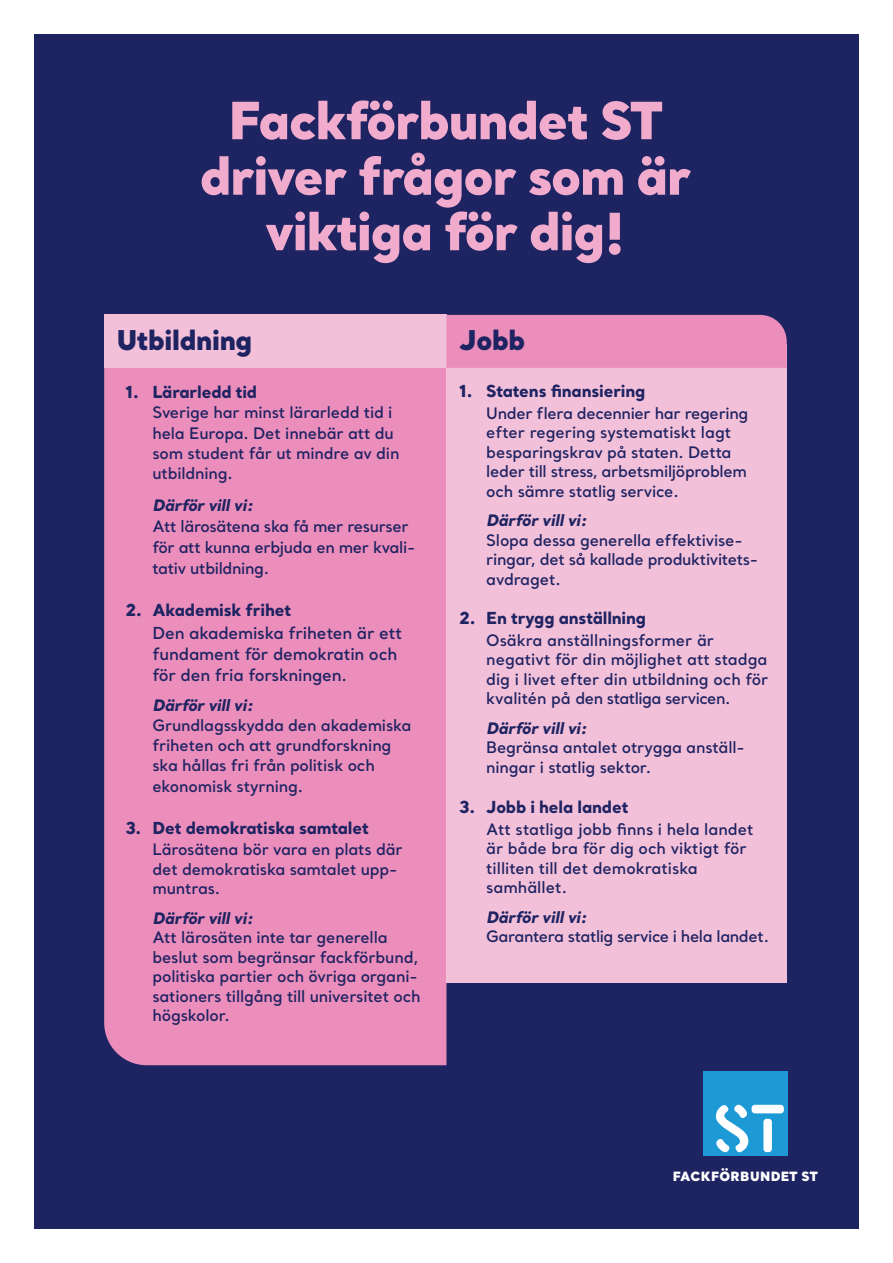
<style>
.page{position:relative;width:893px;height:1263px;background:#fff}
.page>*{position:absolute;margin:0;border:0;box-sizing:border-box;transform-origin:0 0}
.t1{font:900 51px/55.5px "Santral";letter-spacing:-.02em;color:#f0abcd;text-align:center}
.t2{font:900 27px "Santral";letter-spacing:-.01em;color:#1e2362}
.t3{font:800 16.5px "Santral";letter-spacing:-.01em;color:#1e2362}
.t4{font:600 16.5px/21px "Santral";letter-spacing:-.01em;color:#1e2362}
.t5{font:600 15.75px/19.5px "Santral";letter-spacing:-.01em;color:#1e2362}
.t6{font:italic 800 15.75px "Santral";letter-spacing:-.01em;color:#1e2362}
.t7{font:900 12.75px "Santral";letter-spacing:.03em;color:#fff}
</style>
<div class="page">
<div style="left:34px;top:34px;width:825px;height:1195px;background:#1e2362"></div>
<div style="left:703px;top:1071px;width:85px;height:85px;background:#1d99d6"></div>
<div style="left:763px;top:1119px;width:9px;height:33px;background:#fff;border-radius:3px"></div>
<div style="left:752px;top:1105px;width:32px;height:8px;background:#fff;border-radius:3px"></div>
<svg style="left:716px;top:1104px;width:33px;height:49px"></svg>
<div style="left:104px;top:368px;width:342px;height:697px;background:#ec8ebb"></div>
<div style="left:446px;top:344px;width:341px;height:638px;background:#f3c0d9"></div>
<div style="left:104px;top:315px;width:342px;height:53px;background:#f3c0d9"></div>
<div style="left:446px;top:315px;width:341px;height:53px;background:#ec8ebb"></div>
<h1 class="t1" style="left:200px;top:91px;width:493px">Fackförbundet ST driver frågor som är viktiga för dig!</h1>
<h2 class="t2" style="left:117px;top:321px;width:137px">Utbildning</h2>
<h2 class="t2" style="left:459px;top:321px;width:67px">Jobb</h2>
<p class="t3" style="left:125px;top:381px;width:133px">1. Lärarledd tid</p>
<p class="t5" style="left:152px;top:402px;width:249px;line-height:20.2px">Sverige har minst lärarledd tid i hela Europa. Det innebär att du som student får ut mindre av din utbildning.</p>
<p class="t6" style="left:152px;top:494px;width:102px">Därför vill vi:</p>
<p class="t5" style="left:152px;top:515px;width:264px;line-height:21px">Att lärosätena ska få mer resurser för att kunna erbjuda en mer kvali&shy;tativ utbildning.</p>
<p class="t3" style="left:125px;top:598px;width:167px">2. Akademisk frihet</p>
<p class="t4" style="left:152px;top:622px;width:251px">Den akademiska friheten är ett fundament för demokratin och för den fria forskningen.</p>
<p class="t6" style="left:152px;top:694px;width:102px">Därför vill vi:</p>
<p class="t5" style="left:152px;top:714px;width:261px;line-height:20.2px">Grundlagsskydda den akademiska friheten och att grundforskning ska hållas fri från politisk och ekonomisk styrning.</p>
<p class="t3" style="left:125px;top:816px;width:245px">3. Det demokratiska samtalet</p>
<p class="t5" style="left:152px;top:839px;width:252px">Lärosätena bör vara en plats där det demokratiska samtalet upp&shy;muntras.</p>
<p class="t6" style="left:152px;top:907px;width:102px">Därför vill vi:</p>
<p class="t5" style="left:152px;top:927px;width:270px">Att lärosäten inte tar generella beslut som begränsar fackförbund, politiska partier och övriga organi&shy;sationers tillgång till universitet och högskolor.</p>
<p class="t3" style="left:459px;top:380px;width:188px">1. Statens finansiering</p>
<p class="t5" style="left:486px;top:403px;width:264px">Under flera decennier har regering efter regering systematiskt lagt besparingskrav på staten. Detta leder till stress, arbetsmiljöproblem och sämre statlig service.</p>
<p class="t6" style="left:486px;top:510px;width:102px">Därför vill vi:</p>
<p class="t5" style="left:486px;top:530px;width:273px">Slopa dessa generella effektivise&shy;ringar, det så kallade produktivitets&shy;avdraget.</p>
<p class="t3" style="left:459px;top:606px;width:188px">2. En trygg anställning</p>
<p class="t5" style="left:486px;top:630px;width:284px">Osäkra anställningsformer är negativt för din möjlighet att stadga dig i livet efter din utbildning och för kvalitén på den statliga servicen.</p>
<p class="t6" style="left:486px;top:717px;width:102px">Därför vill vi:</p>
<p class="t5" style="left:486px;top:737px;width:260px">Begränsa antalet otrygga anställ&shy;ningar i statlig sektor.</p>
<p class="t3" style="left:459px;top:795px;width:171px">3. Jobb i hela landet</p>
<p class="t5" style="left:486px;top:819px;width:269px">Att statliga jobb finns i hela landet är både bra för dig och viktigt för tilliten till det demokratiska samhället.</p>
<p class="t6" style="left:486px;top:906px;width:102px">Därför vill vi:</p>
<p class="t5" style="left:486px;top:926px;width:284px">Garantera statlig service i hela landet.</p>
<p class="t7" style="left:673px;top:1167px;width:147px">FACKFÖRBUNDET ST</p>
</div>
